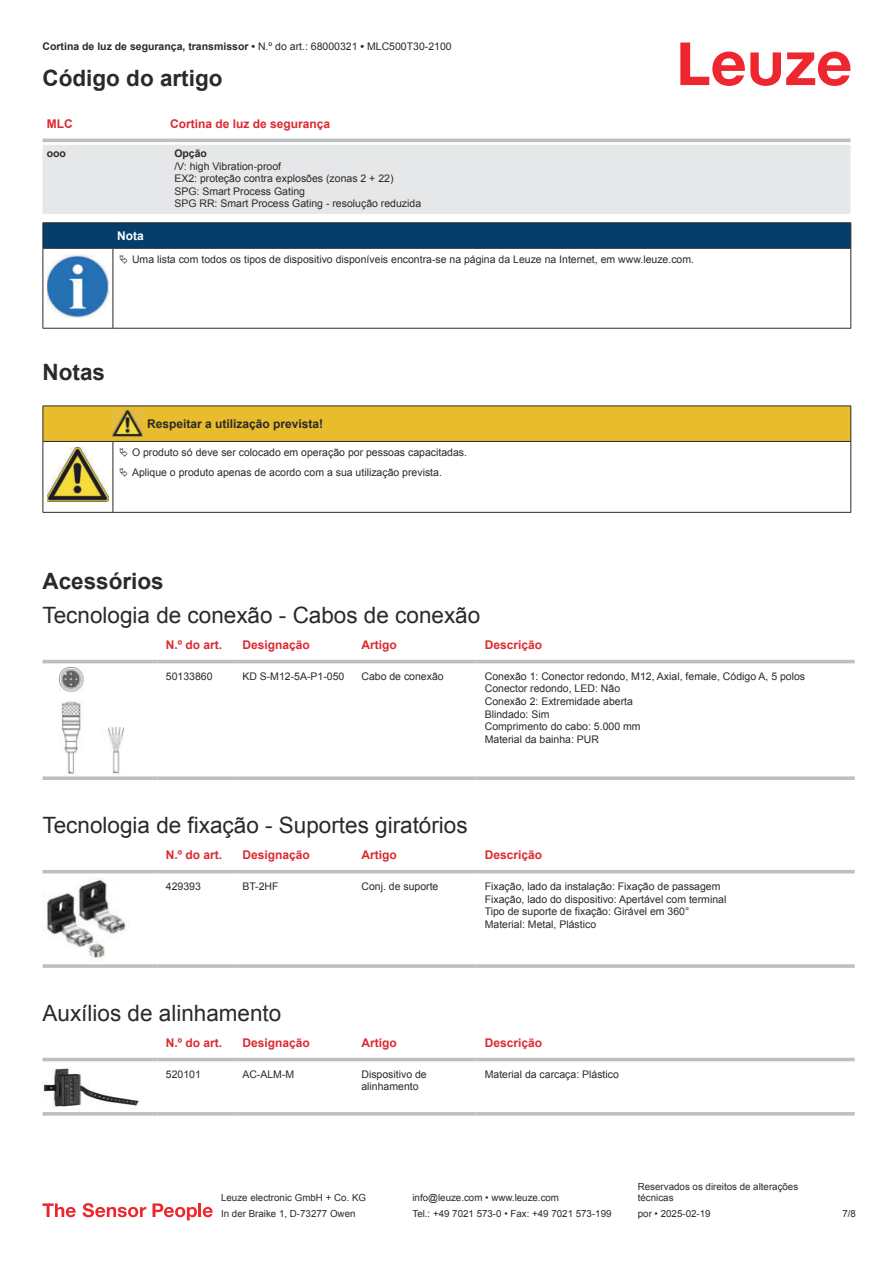
<style>
.page{position:relative;width:893px;height:1263px;background:#fff}
.page>*{position:absolute;margin:0;border:0;box-sizing:border-box;transform-origin:0 0}
.t1{font:22.5px "Arial";color:#2b292a}
.t2{font:700 22.5px "Arial";color:#2b292a}
.t3{font:700 12px "Arial";color:#db2a30}
.t4{font:700 12px "Arial";color:#2b292a}
.t5{font:700 12px "Arial";color:#fff}
.t6{font:10.5px/12.6px "Arial";color:#2b292a}
.t7{font:700 10.5px "Arial";color:#2b292a}
.t8{font:9.75px/11.7px "Arial";color:#2b292a}
.s1{font-weight:400}
</style>
<div class="page">
<svg style="left:680px;top:43px;width:170px;height:43px"></svg>
<svg style="left:43px;top:138px;width:807px;height:1px"></svg>
<div style="left:43px;top:145px;width:807px;height:69px;background:#e6e7e9"></div>
<hr style="left:43px;top:139px;width:127px;height:3px;background:#bdbfc1">
<hr style="left:170px;top:139px;width:680px;height:3px;background:#bdbfc1">
<svg style="left:43px;top:659px;width:812px;height:9px"></svg>
<hr style="left:43px;top:660px;width:114px;height:3px;background:#bdbfc1">
<hr style="left:157px;top:660px;width:77px;height:3px;background:#bdbfc1">
<hr style="left:234px;top:660px;width:119px;height:3px;background:#bdbfc1">
<hr style="left:353px;top:660px;width:123px;height:3px;background:#bdbfc1">
<hr style="left:476px;top:660px;width:379px;height:3px;background:#bdbfc1">
<svg style="left:43px;top:776px;width:114px;height:4px"></svg>
<svg style="left:157px;top:776px;width:77px;height:4px"></svg>
<svg style="left:234px;top:776px;width:119px;height:4px"></svg>
<svg style="left:353px;top:776px;width:123px;height:4px"></svg>
<svg style="left:476px;top:776px;width:379px;height:4px;background:#c4c5c7"></svg>
<img style="left:59px;top:668px;width:65px;height:106px">
<svg style="left:43px;top:873px;width:812px;height:1px"></svg>
<hr style="left:43px;top:870px;width:114px;height:3px;background:#bdbfc1">
<hr style="left:157px;top:870px;width:77px;height:3px;background:#bdbfc1">
<hr style="left:234px;top:870px;width:119px;height:3px;background:#bdbfc1">
<hr style="left:353px;top:870px;width:123px;height:3px;background:#bdbfc1">
<hr style="left:476px;top:870px;width:379px;height:3px;background:#bdbfc1">
<svg style="left:43px;top:964px;width:114px;height:4px"></svg>
<hr style="left:157px;top:964px;width:77px;height:4px;background:#c5c6c8">
<svg style="left:234px;top:964px;width:119px;height:4px"></svg>
<svg style="left:353px;top:964px;width:123px;height:4px"></svg>
<hr style="left:476px;top:964px;width:379px;height:4px;background:#c5c6c8">
<img style="left:43px;top:878px;width:84px;height:84px">
<svg style="left:43px;top:1057px;width:812px;height:59px"></svg>
<hr style="left:43px;top:1058px;width:114px;height:3px;background:#bdbfc1">
<hr style="left:157px;top:1058px;width:77px;height:3px;background:#bdbfc1">
<hr style="left:234px;top:1058px;width:119px;height:3px;background:#bdbfc1">
<hr style="left:353px;top:1058px;width:123px;height:3px;background:#bdbfc1">
<hr style="left:476px;top:1058px;width:379px;height:3px;background:#bdbfc1">
<hr style="left:43px;top:1112px;width:114px;height:3px;background:#bdbfc1">
<hr style="left:157px;top:1112px;width:77px;height:3px;background:#bdbfc1">
<hr style="left:234px;top:1112px;width:119px;height:3px;background:#bdbfc1">
<hr style="left:353px;top:1112px;width:123px;height:3px;background:#bdbfc1">
<hr style="left:476px;top:1112px;width:379px;height:3px;background:#bdbfc1">
<img style="left:43px;top:1065px;width:97px;height:44px">
<svg style="left:43px;top:1203px;width:33px;height:14px"></svg>
<svg style="left:83px;top:1203px;width:63px;height:14px"></svg>
<svg style="left:153px;top:1203px;width:44px;height:17px"></svg>
<hr style="left:198px;top:1203px;width:3px;height:14px;background:#ed272d">
<svg style="left:203px;top:1207px;width:10px;height:10px"></svg>
<svg style="left:44px;top:249px;width:806px;height:79px"></svg>
<hr style="left:43px;top:222px;width:70px;height:1px;background:#2b292a">
<hr style="left:43px;top:248px;width:70px;height:1px;background:#2b292a">
<hr style="left:113px;top:222px;width:738px;height:1px;background:#2b292a">
<svg style="left:43px;top:223px;width:808px;height:25px;background:#063c67"></svg>
<hr style="left:113px;top:248px;width:738px;height:1px;background:#2b292a">
<hr style="left:43px;top:249px;width:1px;height:75px;background:#2b292a">
<hr style="left:113px;top:249px;width:1px;height:75px;background:#2b292a">
<hr style="left:850px;top:249px;width:1px;height:75px;background:#2b292a">
<hr style="left:43px;top:328px;width:70px;height:1px;background:#2b292a">
<hr style="left:113px;top:328px;width:738px;height:1px;background:#2b292a">
<img style="left:47px;top:255px;width:61px;height:62px">
<div style="left:115px;top:249px;width:734px;height:20px;background:#fff"></div>
<svg style="left:44px;top:483px;width:806px;height:29px"></svg>
<hr style="left:43px;top:442px;width:1px;height:66px;background:#2b292a">
<hr style="left:113px;top:442px;width:1px;height:66px;background:#2b292a">
<hr style="left:850px;top:442px;width:1px;height:66px;background:#2b292a">
<hr style="left:43px;top:512px;width:70px;height:1px;background:#2b292a">
<hr style="left:113px;top:512px;width:30px;height:1px;background:#2b292a">
<hr style="left:143px;top:512px;width:708px;height:1px;background:#2b292a">
<img style="left:47px;top:483px;width:61px;height:19px">
<svg style="left:43px;top:406px;width:808px;height:77px"></svg>
<p class="t7" style="left:43px;top:43px;width:411px">Cortina de luz de segurança, transmissor • <span class="s1">N.º do art.: 68000321</span> • <span class="s1">MLC500T30-2100</span></p>
<h1 class="t2" style="left:43px;top:70px;width:181px">Código do artigo</h1>
<p class="t3" style="left:47px;top:119px;width:27px">MLC</p>
<p class="t3" style="left:170px;top:119px;width:162px">Cortina de luz de segurança</p>
<p class="t7" style="left:47px;top:149px;width:21px">ooo</p>
<p class="t7" style="left:174px;top:149px;width:34px">Opção</p>
<p class="t6" style="left:174px;top:161px;width:248px">/V: high Vibration-proof<br>EX2: proteção contra explosões (zonas 2 + 22)<br>SPG: Smart Process Gating<br>SPG RR: Smart Process Gating - resolução reduzida</p>
<p class="t5" style="left:117px;top:231px;width:28px">Nota</p>
<p class="t6" style="left:132px;top:254px;width:564px">Uma lista com todos os tipos de dispositivo disponíveis encontra-se na página da Leuze na Internet, em www.leuze.com.</p>
<h1 class="t2" style="left:43px;top:363px;width:64px">Notas</h1>
<p class="t4" style="left:147px;top:419px;width:178px">Respeitar a utilização prevista!</p>
<p class="t6" style="left:132px;top:443px;width:337px;line-height:20.2px">O produto só deve ser colocado em operação por pessoas capacitadas.<br>Aplique o produto apenas de acordo com a sua utilização prevista.</p>
<h1 class="t2" style="left:43px;top:573px;width:123px">Acessórios</h1>
<h1 class="t1" style="left:43px;top:606px;width:439px">Tecnologia de conexão - Cabos de conexão</h1>
<p class="t3" style="left:166px;top:640px;width:58px">N.º do art.</p>
<p class="t3" style="left:242px;top:640px;width:69px">Designação</p>
<p class="t3" style="left:361px;top:640px;width:37px">Artigo</p>
<p class="t3" style="left:485px;top:640px;width:59px">Descrição</p>
<p class="t6" style="left:166px;top:671px;width:48px">50133860</p>
<p class="t6" style="left:242px;top:671px;width:104px">KD S-M12-5A-P1- 050</p>
<p class="t6" style="left:361px;top:671px;width:84px">Cabo de conexão</p>
<p class="t6" style="left:485px;top:671px;width:322px">Conexão 1: Conector redondo, M12, Axial, female, Código A, 5 polos<br>Conector redondo, LED: Não<br>Conexão 2: Extremidade aberta<br>Blindado: Sim<br>Comprimento do cabo: 5.000 mm<br>Material da bainha: PUR</p>
<h1 class="t1" style="left:43px;top:816px;width:427px">Tecnologia de fixação - Suportes giratórios</h1>
<p class="t3" style="left:166px;top:850px;width:58px">N.º do art.</p>
<p class="t3" style="left:242px;top:850px;width:69px">Designação</p>
<p class="t3" style="left:361px;top:850px;width:37px">Artigo</p>
<p class="t3" style="left:485px;top:850px;width:59px">Descrição</p>
<p class="t6" style="left:166px;top:881px;width:37px">429393</p>
<p class="t6" style="left:242px;top:881px;width:38px">BT-2HF</p>
<p class="t6" style="left:361px;top:881px;width:79px">Conj. de suporte</p>
<p class="t6" style="left:485px;top:881px;width:243px">Fixação, lado da instalação: Fixação de passagem Fixação, lado do dispositivo: Apertável com terminal Tipo de suporte de fixação: Girável em 360° Material: Metal, Plástico</p>
<h1 class="t1" style="left:43px;top:1004px;width:240px">Auxílios de alinhamento</h1>
<p class="t3" style="left:166px;top:1038px;width:58px">N.º do art.</p>
<p class="t3" style="left:242px;top:1038px;width:69px">Designação</p>
<p class="t3" style="left:361px;top:1038px;width:37px">Artigo</p>
<p class="t3" style="left:485px;top:1038px;width:59px">Descrição</p>
<p class="t6" style="left:166px;top:1069px;width:37px">520101</p>
<p class="t6" style="left:242px;top:1069px;width:53px">AC-ALM-M</p>
<p class="t6" style="left:361px;top:1069px;width:67px">Dispositivo de alinhamento</p>
<p class="t6" style="left:485px;top:1069px;width:136px">Material da carcaça: Plástico</p>
<p class="t8" style="left:221px;top:1193px;width:146px">Leuze electronic GmbH + Co. KG</p>
<p class="t8" style="left:412px;top:1193px;width:148px">info@leuze.com • www.leuze.com</p>
<p class="t8" style="left:638px;top:1181px;width:162px">Reservados os direitos de alterações técnicas</p>
<p class="t8" style="left:221px;top:1209px;width:136px">In der Braike 1, D-73277 Owen</p>
<p class="t8" style="left:412px;top:1209px;width:201px">Tel.: +49 7021 573-0 • Fax: +49 7021 573-199</p>
<p class="t8" style="left:638px;top:1209px;width:74px">por • 2025-02-19</p>
<p class="t8" style="left:842px;top:1209px;width:15px">7 /8</p>
</div>
